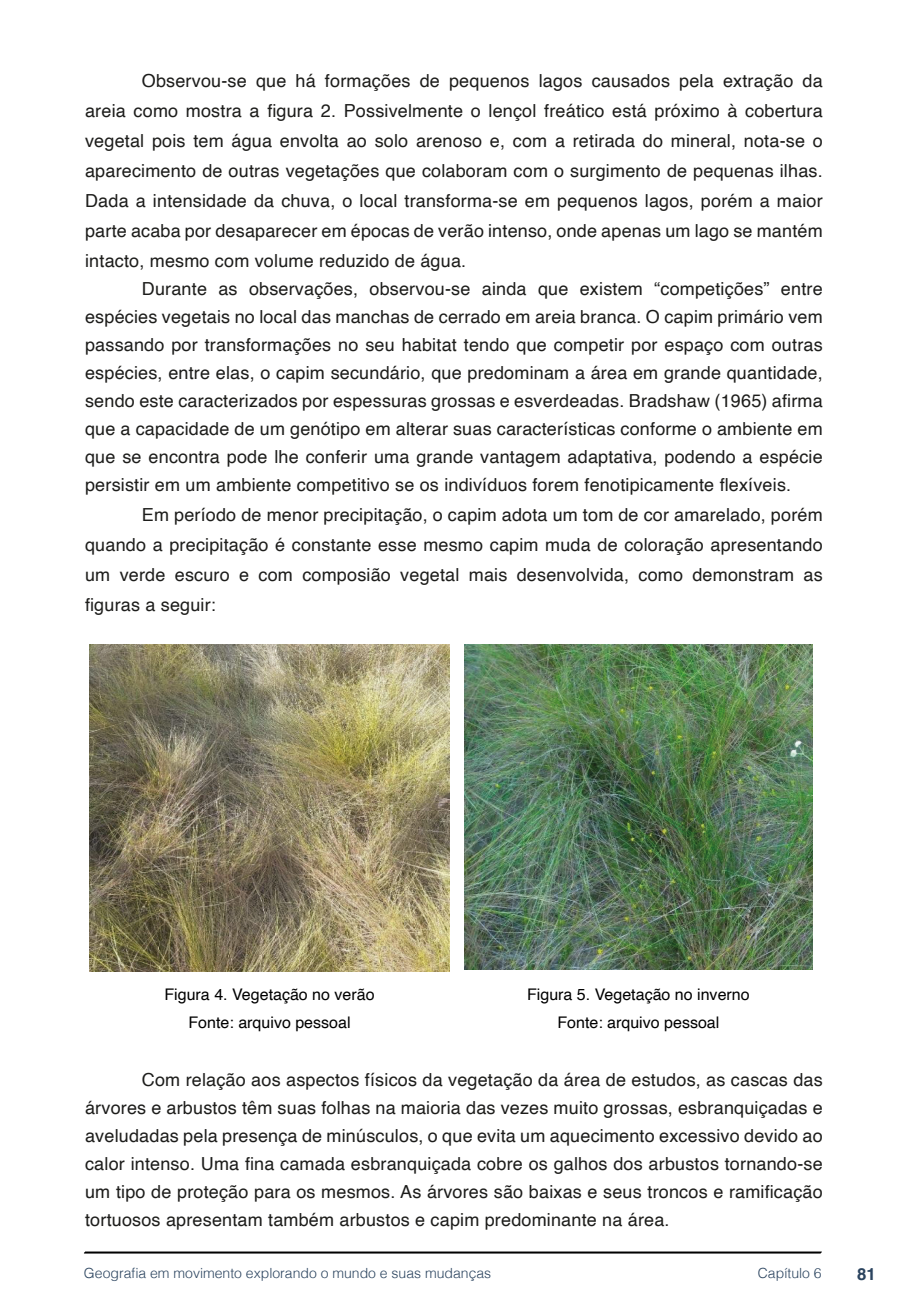
<style>
.page{position:relative;width:908px;height:1304px;background:#fff}
.page>*{position:absolute;margin:0;border:0;box-sizing:border-box;transform-origin:0 0}
.txt{font:18px/28px "Helvetica";letter-spacing:.01em;color:#1d1d1b;text-align:justify}
.t1{font:700 16.8px "Helvetica";color:#2b445f}
.imagens_graf_tab{font:16px "Helvetica";color:#000}
.t2{font:300 14px "Helvetica";color:#2b445f}
</style>
<div class="page">
<svg style="left:84px;top:1251px;width:737px;height:3px;background:#515151"></svg>
<img style="left:90px;top:644px;width:359px;height:328px">
<img style="left:464px;top:644px;width:348px;height:326px">
<p class="txt" style="left:85px;top:66px;width:738px;line-height:30px;text-indent:57px">Observou-se que há formações de pequenos lagos causados pela extração da areia como mostra a figura 2. Possivelmente o lençol freático está próximo à cobertura vegetal pois tem água envolta ao solo arenoso e, com a retirada do mineral, nota-se o aparecimento de outras vegetações que colaboram com o surgimento de pequenas ilhas.<br>Dada a intensidade da chuva, o local transforma-se em pequenos lagos, porém a maior parte acaba por desaparecer em épocas de verão intenso, onde apenas um lago se mantém intacto, mesmo com volume reduzido de água.</p>
<p class="txt" style="left:85px;top:275px;width:738px;text-indent:57px">Durante as observações, observou-se ainda que existem “competições” entre espécies vegetais no local das manchas de cerrado em areia branca. O capim primário vem passando por transformações no seu habitat tendo que competir por espaço com outras espécies, entre elas, o capim secundário, que predominam a área em grande quantidade, sendo este caracterizados por espessuras grossas e esverdeadas. Bradshaw (1965) afirma que a capacidade de um genótipo em alterar suas características conforme o ambiente em que se encontra pode lhe conferir uma grande vantagem adaptativa, podendo a espécie persistir em um ambiente competitivo se os indivíduos forem fenotipicamente flexíveis.</p>
<p class="txt" style="left:85px;top:500px;width:738px;line-height:30px;text-indent:57px">Em período de menor precipitação, o capim adota um tom de cor amarelado, porém quando a precipitação é constante esse mesmo capim muda de coloração apresentando um verde escuro e com composião vegetal mais desenvolvida, como demonstram as figuras a seguir:</p>
<p class="imagens_graf_tab" style="left:164px;top:982px;width:211px">Figura 4. Vegetação no verão</p>
<p class="imagens_graf_tab" style="left:527px;top:982px;width:224px">Figura 5. Vegetação no inverno</p>
<p class="imagens_graf_tab" style="left:188px;top:1010px;width:163px">Fonte: arquivo pessoal</p>
<p class="imagens_graf_tab" style="left:557px;top:1010px;width:163px">Fonte: arquivo pessoal</p>
<p class="txt" style="left:85px;top:1066px;width:738px;text-indent:57px">Com relação aos aspectos físicos da vegetação da área de estudos, as cascas das árvores e arbustos têm suas folhas na maioria das vezes muito grossas, esbranquiçadas e aveludadas pela presença de minúsculos, o que evita um aquecimento excessivo devido ao calor intenso. Uma fina camada esbranquiçada cobre os galhos dos arbustos tornando-se um tipo de proteção para os mesmos. As árvores são baixas e seus troncos e ramificação tortuosos apresentam também arbustos e capim predominante na área.</p>
<p class="t2" style="left:84px;top:1261px;width:408px">Geografia em movimento explorando o mundo e suas mudanças</p>
<p class="t2" style="left:757px;top:1261px;width:65px">Capítulo 6</p>
<p class="t1" style="left:856px;top:1264px;width:20px">81</p>
</div>
